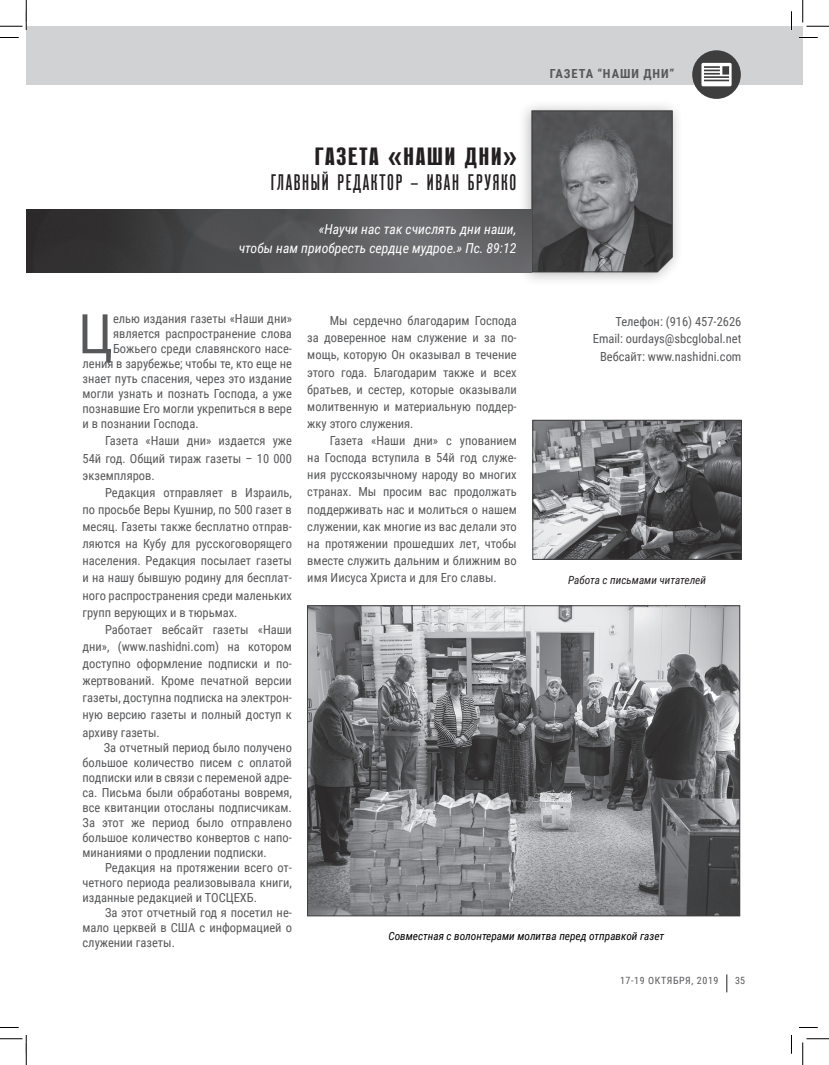
<style>
.page{position:relative;width:829px;height:1065px;background:#fff}
.page>*{position:absolute;margin:0;border:0;box-sizing:border-box;transform-origin:0 0}
.t1{font:54.75px "Roboto Condensed";color:#57585a}
.t2{font:25px "Reforma Grotesk Bold C";letter-spacing:.075em;color:#231f20}
.t3{font:22.5px "Reforma Grotesk Medium C";letter-spacing:.075em;color:#231f20}
.t4{font:italic 13.75px/18.8px "Roboto Condensed";color:#fff;text-align:right}
.t5{font:12.5px/17.1px "Roboto Condensed";color:#57585a;text-align:justify}
.t6{font:700 12.5px "Roboto Condensed";letter-spacing:.075em;color:#57585a}
.t7{font:italic 11.25px "Roboto Condensed";color:#000}
.t8{font:italic 11.25px "Roboto Condensed";color:#231f20}
.t9{font:10px "Roboto Condensed";letter-spacing:.06em;color:#57585a}
</style>
<div class="page">
<div style="left:26px;top:26px;width:776px;height:58px;background:#d1d2d4"></div>
<img style="left:534px;top:422px;width:205px;height:136px">
<div style="left:532px;top:420px;width:209px;height:140px;border:1px solid #3e3e3f"></div>
<div style="left:518px;top:99px;width:166px;height:187px;background:#231f20;opacity:.32"></div>
<svg style="left:531px;top:110px;width:142px;height:162px"></svg>
<img style="left:26px;top:209px;width:505px;height:63px">
<img style="left:309px;top:608px;width:429px;height:306px">
<div style="left:307px;top:606px;width:433px;height:310px;border:1px solid #3e3e3f"></div>
<div style="left:692px;top:50px;width:49px;height:49px;background:#3e3e3f;border-radius:50%"></div>
<svg style="left:701px;top:63px;width:30px;height:23px"></svg>
<svg style="left:726px;top:974px;width:1px;height:18px"></svg>
<svg style="left:0;top:37px;width:19px;height:1px"></svg>
<svg style="left:799px;top:37px;width:19px;height:1px"></svg>
<svg style="left:0;top:1027px;width:19px;height:1px"></svg>
<svg style="left:799px;top:1027px;width:19px;height:1px"></svg>
<svg style="left:791px;top:11px;width:1px;height:19px"></svg>
<svg style="left:791px;top:1035px;width:1px;height:19px"></svg>
<svg style="left:0;top:0;width:27px;height:30px"></svg>
<svg style="left:0;top:1035px;width:27px;height:30px"></svg>
<svg style="left:802px;top:0;width:27px;height:27px"></svg>
<svg style="left:802px;top:1039px;width:27px;height:26px"></svg>
<h2 class="t2" style="left:315px;top:143px;width:203px">ГАЗЕТА «НАШИ ДНИ»</h2>
<h3 class="t3" style="left:271px;top:171px;width:247px">ГЛАВНЫЙ РЕДАКТОР – ИВАН БРУЯКО</h3>
<p class="t4" style="left:239px;top:219px;width:279px">«Научи нас так счислять дни наши,<br>чтобы нам приобресть сердце мудрое.» Пс. 89:12</p>
<p class="t6" style="left:550px;top:65px;width:126px">ГАЗЕТА “НАШИ ДНИ”</p>
<h1 class="t1" style="left:78px;top:295px;width:36px">Ц</h1>
<p class="t5" style="left:113px;top:310px;width:180px">елью издания газеты «Наши дни»</p>
<p class="t5" style="left:113px;top:325px;width:180px">является распространение слова</p>
<p class="t5" style="left:113px;top:340px;width:180px">Божьего среди славянского насе-</p>
<p class="t5" style="left:83px;top:355px;width:211px">ления в зарубежье; чтобы те, кто еще не</p>
<p class="t5" style="left:83px;top:370px;width:211px">знает путь спасения, через это издание</p>
<p class="t5" style="left:83px;top:385px;width:211px">могли узнать и познать Господа, а уже</p>
<p class="t5" style="left:83px;top:400px;width:211px">познавшие Его могли укрепиться в вере</p>
<p class="t5" style="left:83px;top:415px;width:118px">и в познании Господа.</p>
<p class="t5" style="left:83px;top:432px;width:211px;text-indent:22px">Газета «Наши дни» издается уже 54й год. Общий тираж газеты – 10 000 экземпляров.</p>
<p class="t5" style="left:83px;top:483px;width:211px;text-indent:22px">Редакция отправляет в Израиль, по просьбе Веры Кушнир, по 500 газет в месяц. Газеты также бесплатно отправ&shy;ляются на Кубу для русскоговорящего населения. Редакция посылает газеты и на нашу бывшую родину для бесплат&shy;ного распространения среди маленьких групп верующих и в тюрьмах.</p>
<p class="t5" style="left:83px;top:620px;width:211px;text-indent:22px">Работает вебсайт газеты «Наши дни», (www.nashidni.com) на котором доступно оформление подписки и по&shy;жертвований. Кроме печатной версии газеты, доступна подписка на электрон&shy;ную версию газеты и полный доступ к архиву газеты.</p>
<p class="t5" style="left:83px;top:739px;width:211px;line-height:15px;text-indent:21px">За отчетный период было получено большое количество писем с оплатой подписки или в связи с переменой адре&shy;са. Письма были обработаны вовремя, все квитанции отосланы подписчикам.<br>За этот же период было отправлено большое количество конвертов с напо&shy;минаниями о продлении подписки.</p>
<p class="t5" style="left:83px;top:859px;width:211px;line-height:15px;text-indent:22px">Редакция на протяжении всего от&shy;четного периода реализовывала книги, изданные редакцией и ТОСЦЕХБ.</p>
<p class="t5" style="left:83px;top:904px;width:211px;line-height:15px;text-indent:22px">За этот отчетный год я посетил не&shy;мало церквей в США с информацией о служении газеты.</p>
<p class="t5" style="left:307px;top:312px;width:211px;text-indent:22px">Мы сердечно благодарим Господа за доверенное нам служение и за по&shy;мощь, которую Он оказывал в течение этого года. Благодарим также и всех братьев, и сестер, которые оказывали молитвенную и материальную поддер&shy;жку этого служения.</p>
<p class="t5" style="left:307px;top:432px;width:211px;text-indent:22px">Газета «Наши дни» с упованием на Господа вступила в 54й год служе&shy;ния русскоязычному народу во многих странах. Мы просим вас продолжать поддерживать нас и молиться о нашем служении, как многие из вас делали это на протяжении прошедших лет, чтобы вместе служить дальним и ближним во имя Иисуса Христа и для Его славы.</p>
<p class="t5" style="left:593px;top:312px;width:150px;line-height:17.5px;text-align:right">Телефон: (916) 457-2626<br>Email: ourdays@sbcglobal.net</p>
<p class="t5" style="left:600px;top:347px;width:143px">Вебсайт: www.nashidni.com</p>
<p class="t8" style="left:568px;top:572px;width:139px">Работа с письмами читателей</p>
<p class="t7" style="left:388px;top:928px;width:277px">Совместная с волонтерами молитва перед отправкой газет</p>
<p class="t9" style="left:620px;top:973px;width:100px">17-19 ОКТЯБРЯ, 2019</p>
<p class="t9" style="left:735px;top:973px;width:11px">35</p>
</div>
